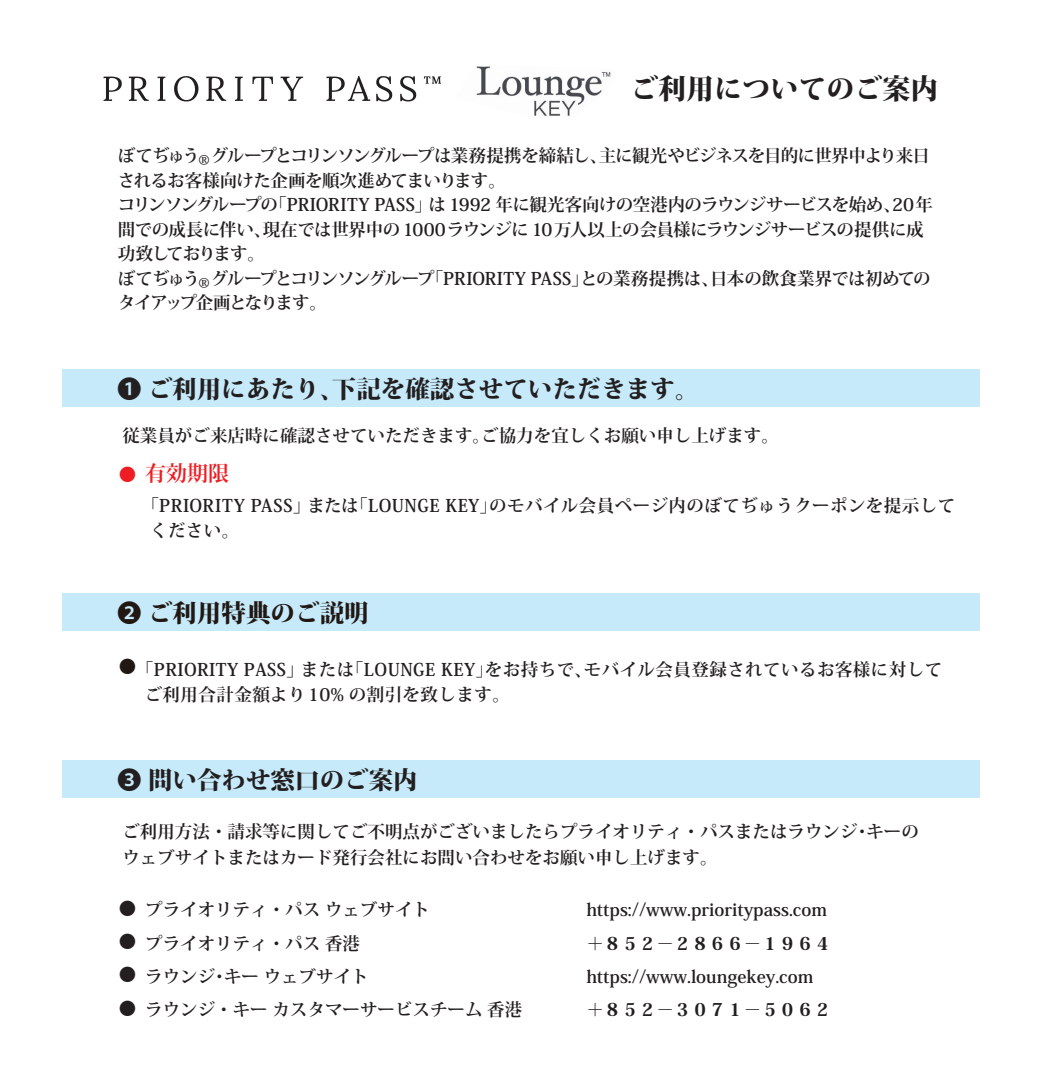
<style>
.page{position:relative;width:1042px;height:1084px;background:#fff}
.page>*{position:absolute;margin:0;border:0;box-sizing:border-box;transform-origin:0 0}
.t1{font:800 28px "Koz Min Pr 6 N";color:#231f20}
.t2{font:800 24.5px "Koz Min Pr 6 N";color:#231f20}
.t3{font:800 24.5px "Koz Min Pr 6 N";color:#211814}
.t4{font:700 21px "Koz Min Pr 6 N";color:#ee1d23}
.t5{font:700 17.5px/24.5px "Koz Min Pr 6 N";letter-spacing:-.04em;color:#231f20}
.t6{font:700 17.5px/33.2px "Koz Min Pr 6 N";color:#231f20}
.t7{font:700 17.5px/24.5px "Koz Min Pr 6 N";letter-spacing:.025em;color:#231f20}
.t8{font:800 17.5px "Koz Min Pr 6 N";color:#231f20}
.t9{font:700 17.5px "Koz Min Pr 6 N";color:#211814}
.t10{font:700 17.5px "Koz Min Pr 6 N";color:#ee1d23}
.s1{font-family:"Koz Go Pr 6 N";font-weight:400}
</style>
<div class="page">
<div style="left:62px;top:369px;width:918px;height:37px;background:#c6eafa"></div>
<div style="left:62px;top:593px;width:918px;height:38px;background:#c6eafa"></div>
<img style="left:476px;top:66px;width:135px;height:50px">
<svg style="left:104px;top:77px;width:18px;height:24px"></svg>
<svg style="left:129px;top:77px;width:20px;height:24px"></svg>
<svg style="left:158px;top:77px;width:7px;height:24px"></svg>
<svg style="left:174px;top:76px;width:24px;height:25px"></svg>
<svg style="left:206px;top:77px;width:20px;height:24px"></svg>
<svg style="left:235px;top:77px;width:8px;height:24px"></svg>
<svg style="left:252px;top:77px;width:21px;height:24px"></svg>
<svg style="left:281px;top:77px;width:22px;height:24px"></svg>
<svg style="left:326px;top:76px;width:44px;height:25px"></svg>
<svg style="left:376px;top:76px;width:16px;height:25px"></svg>
<svg style="left:400px;top:76px;width:16px;height:25px"></svg>
<svg style="left:424px;top:76px;width:17px;height:8px"></svg>
<div style="left:62px;top:760px;width:918px;height:38px;background:#c6eafa"></div>
<h1 class="t1" style="left:630px;top:73px;width:309px">ご利用についてのご案内</h1>
<p class="t5" style="left:118px;top:144px;width:816px">ぼてぢゅう<sub>®</sub>グループとコリンソングループは業務提携を締結し、主に観光やビジネスを目的に世界中より来日されるお客様向けた企画を順次進めてまいります。<br>コリンソングループの「PRIORITY PASS」は 1992 年に観光客向けの空港内のラウンジサービスを始め、20年間での成長に伴い、現在では世界中の 1000ラウンジに 10万人以上の会員様にラウンジサービスの提供に成功致しております。<br>ぼてぢゅう<sub>®</sub>グループとコリンソングループ「PRIORITY PASS」との業務提携は、日本の飲食業界では初めてのタイアップ企画となります。</p>
<h2 class="t2" style="left:117px;top:375px;width:584px"><span class="s1">❶</span> ご利用にあたり、下記を確認させていただきます。</h2>
<p class="t6" style="left:122px;top:420px;width:658px">従業員がご来店時に確認させていただきます。ご協力を宜しくお願い申し上げます。</p>
<p class="t4" style="left:145px;top:462px;width:86px">有効期限</p>
<p class="t7" style="left:150px;top:494px;width:806px;text-indent:-9px">「PRIORITY PASS」または「LOUNGE KEY」のモバイル会員ページ内のぼてぢゅうクーポンを提示してください。</p>
<p class="t10" style="left:119px;top:465px;width:19px">●</p>
<h2 class="t3" style="left:117px;top:599px;width:253px"><span class="s1">❷</span> ご利用特典のご説明</h2>
<p class="t7" style="left:145px;top:658px;width:799px;text-indent:-9px">「PRIORITY PASS」または「LOUNGE KEY」をお持ちで、モバイル会員登録されているお客様に対してご利用合計金額より10% の割引を致します。</p>
<p class="t9" style="left:119px;top:657px;width:19px">●</p>
<h2 class="t2" style="left:117px;top:767px;width:302px"><span class="s1">❸</span> 問い合わせ窓口のご案内</h2>
<p class="t6" style="left:122px;top:819px;width:798px;line-height:26.2px">ご利用方法・請求等に関してご不明点がございましたらプライオリティ・パスまたはラウンジ･キーのウェブサイトまたはカード発行会社にお問い合わせをお願い申し上げます。</p>
<p class="t6" style="left:145px;top:894px;width:286px">プライオリティ・パス ウェブサイト</p>
<p class="t6" style="left:586px;top:894px;width:242px">https://www.prioritypass.com</p>
<p class="t6" style="left:145px;top:927px;width:216px">プライオリティ・パス 香港</p>
<p class="t8" style="left:586px;top:933px;width:246px">＋８５２－２８６６－１９６４</p>
<p class="t6" style="left:145px;top:960px;width:225px">ラウンジ･キー ウェブサイト</p>
<p class="t6" style="left:586px;top:960px;width:228px">https://www.loungekey.com</p>
<p class="t6" style="left:145px;top:994px;width:378px">ラウンジ・キー カスタマーサービスチーム 香港</p>
<p class="t8" style="left:586px;top:1000px;width:246px">＋８５２－３０７１－５０６２</p>
<p class="t6" style="left:119px;top:892px;width:19px;text-align:justify">● ● ● ●</p>
</div>
